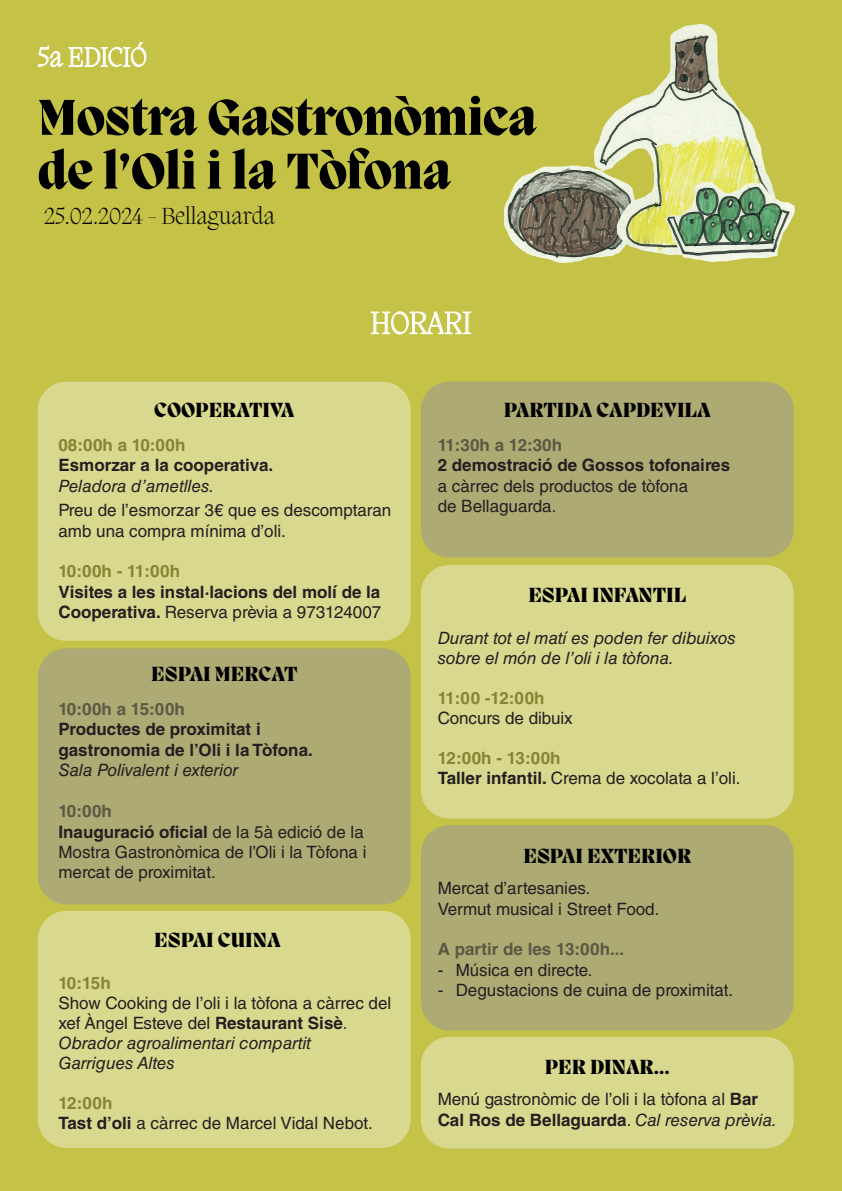
<style>
.page{position:relative;width:842px;height:1191px;background:#c4c347}
.page>*{position:absolute;margin:0;border:0;box-sizing:border-box;transform-origin:0 0}
.t1{font:800 51.6px/53.8px "Migra";color:#000001}
.t2{font:200 32px "Migra";color:#fff}
.t3{font:200 27.8px "Migra";letter-spacing:-.01em;color:#fff}
.t4{font:200 23.8px "Migra";color:#000001}
.t5{font:800 21px "Migra";color:#000001}
.t6{font:17px/20.4px "Helvetica LT Std";color:#231f20}
.t7{font:700 17px/20.4px "Helvetica LT Std";color:#231f20}
.t8{font:italic 17px/20px "Helvetica LT Std";color:#231f20}
.t9{font:700 17px "Helvetica LT Std";color:#5c5843}
.t10{font:700 17px "Helvetica LT Std";color:#848532}
.s1{font-weight:400}
.s2{font-weight:700;color:#5c5843}
.s3{font-weight:700}
.s4{font-style:italic}
.s5{font-weight:700;color:#848532}
</style>
<div class="page">
<img style="left:505px;top:165px;width:89px;height:97px">
<img style="left:594px;top:24px;width:178px;height:234px">
<img style="left:664px;top:183px;width:131px;height:78px">
<svg style="left:38px;top:42px;width:109px;height:26px"></svg>
<svg style="left:370px;top:311px;width:102px;height:24px"></svg>
<div style="left:38px;top:382px;width:373px;height:259px;background:#d9d88f;border-radius:28px"></div>
<div style="left:38px;top:648px;width:373px;height:256px;background:#aeaa74;border-radius:28px"></div>
<div style="left:38px;top:911px;width:373px;height:236px;background:#d9d88f;border-radius:28px"></div>
<div style="left:421px;top:382px;width:373px;height:175px;background:#aeaa74;border-radius:28px"></div>
<div style="left:421px;top:565px;width:373px;height:253px;background:#d9d88f;border-radius:28px"></div>
<div style="left:421px;top:825px;width:373px;height:205px;background:#aeaa74;border-radius:28px"></div>
<div style="left:421px;top:1036px;width:373px;height:112px;background:#d9d88f;border-radius:28px"></div>
<h3 class="t3" style="left:38px;top:39px;width:111px">5a EDICIÓ</h3>
<h1 class="t1" style="left:38px;top:90px;width:500px">Mostra Gastronòmica de l’Oli i la Tòfona</h1>
<h3 class="t4" style="left:44px;top:201px;width:233px">25.02.2024 - Bellaguarda</h3>
<p class="t5" style="left:154px;top:396px;width:142px">COOPERATIVA</p>
<h2 class="t2" style="left:370px;top:302px;width:103px">HORARI</h2>
<p class="t5" style="left:504px;top:396px;width:208px">PARTIDA CAPDEVILA</p>
<p class="t10" style="left:58px;top:434px;width:129px">08:00h a 10:00h</p>
<p class="t7" style="left:58px;top:455px;width:216px">Esmorzar a la cooperativa.</p>
<p class="t8" style="left:58px;top:476px;width:157px">Peladora d’ametlles.</p>
<p class="t6" style="left:58px;top:500px;width:334px">Preu de l’esmorzar 3€ que es descomptaran amb una compra mínima d’oli.</p>
<p class="t10" style="left:58px;top:561px;width:123px">10:00h - 11:00h</p>
<p class="t7" style="left:58px;top:581px;width:324px">Visites a les instal·lacions del molí de la<br>Cooperativa. <span class="s1">Reserva prèvia a 973124007</span></p>
<p class="t5" style="left:151px;top:661px;width:148px">ESPAI MERCAT</p>
<p class="t9" style="left:58px;top:698px;width:128px">10:00h a 15:00h</p>
<p class="t7" style="left:58px;top:719px;width:256px">Productes de proximitat i gastronomia de l’Oli i la Tòfona.</p>
<p class="t8" style="left:58px;top:760px;width:182px">Sala Polivalent i exterior</p>
<p class="t6" style="left:58px;top:801px;width:310px"><span class="s2">10:00h<br></span><span class="s3">Inauguració oficial</span> de la 5à edició de la<br>Mostra Gastronòmica de l’Oli i la Tòfona i mercat de proximitat.</p>
<p class="t5" style="left:154px;top:927px;width:128px">ESPAI CUINA</p>
<p class="t10" style="left:58px;top:972px;width:54px">10:15h</p>
<p class="t6" style="left:58px;top:993px;width:334px;line-height:20px">Show Cooking de l’oli i la tòfona a càrrec del xef Àngel Esteve del <span class="s3">Restaurant Sisè</span>.<br><span class="s4">Obrador agroalimentari compartit<br>Garrigues Altes</span></p>
<p class="t6" style="left:58px;top:1093px;width:316px;line-height:20px"><span class="s5">12:00h<br></span><span class="s3">Tast d’oli</span> a càrrec de Marcel Vidal Nebot.</p>
<p class="t9" style="left:438px;top:434px;width:126px">11:30h a 12:30h</p>
<p class="t7" style="left:438px;top:455px;width:294px">2 demostració de Gossos tofonaires</p>
<p class="t6" style="left:438px;top:475px;width:252px">a càrrec dels productos de tòfona de Bellaguarda.</p>
<p class="t5" style="left:528px;top:581px;width:159px">ESPAI INFANTIL</p>
<p class="t8" style="left:438px;top:628px;width:300px">Durant tot el matí es poden fer dibuixos sobre el món de l’oli i la tòfona.</p>
<p class="t10" style="left:438px;top:687px;width:108px">11:00 -12:00h</p>
<p class="t6" style="left:438px;top:707px;width:137px">Concurs de dibuix</p>
<p class="t6" style="left:438px;top:748px;width:304px;line-height:20px"><span class="s5">12:00h - 13:00h<br></span><span class="s3">Taller infantil.</span> Crema de xocolata a l’oli.</p>
<p class="t5" style="left:523px;top:842px;width:169px">ESPAI EXTERIOR</p>
<p class="t6" style="left:438px;top:878px;width:223px">Mercat d’artesanies.<br>Vermut musical i Street Food.</p>
<p class="t9" style="left:438px;top:939px;width:188px">A partir de les 13:00h...</p>
<p class="t6" style="left:438px;top:959px;width:157px">- Música en directe.</p>
<p class="t6" style="left:438px;top:980px;width:297px">- Degustacions de cuina de proximitat.</p>
<p class="t5" style="left:545px;top:1053px;width:126px">PER DINAR...</p>
<p class="t6" style="left:438px;top:1089px;width:341px">Menú gastronòmic de l’oli i la tòfona al <span class="s3">Bar<br>Cal Ros de Bellaguarda</span>. <span class="s4">Cal reserva prèvia.</span></p>
</div>
